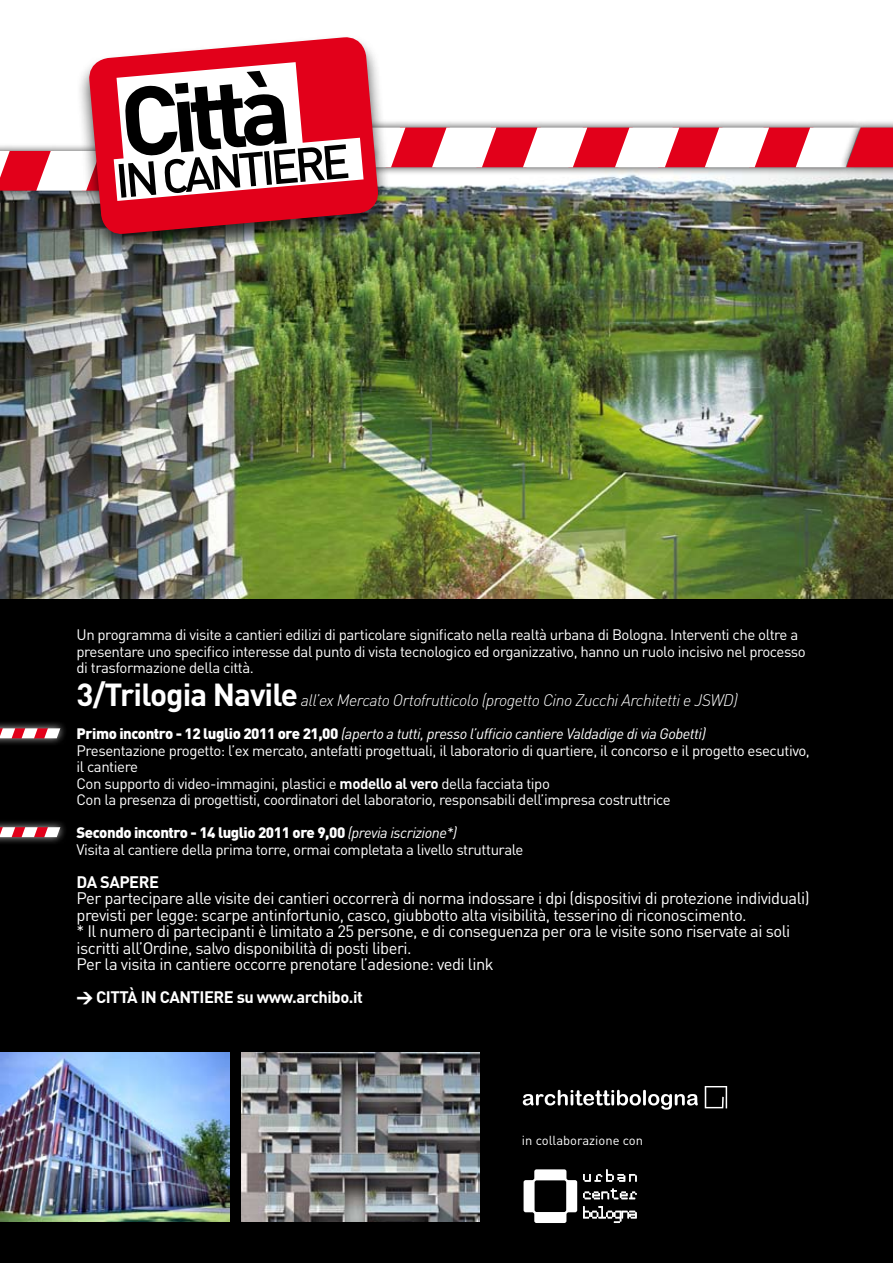
<style>
.page{position:relative;width:893px;height:1263px;background:#fff}
.page>*{position:absolute;margin:0;border:0;box-sizing:border-box;transform-origin:0 0}
.t1{font:700 96px "DIN";color:#000}
.t2{font:47.1px "DIN Medium Alternate";color:#000}
.t3{font:16.5px/16.5px "DIN";letter-spacing:-.03em;color:#fff}
.t4{font:italic 300 16.5px "DIN";letter-spacing:-.03em;color:#fff}
.t5{font:700 16.5px "DIN";letter-spacing:-.03em;color:#fff}
.t6{font:15px/16.5px "DIN";letter-spacing:-.03em;color:#fff}
.t7{font:12.9px "DIN";color:#fff}
.s1{font-weight:700;font-style:normal;font-size:31.5px}
.s2{font-weight:900}
.s3{font-style:italic}
.s4{font-weight:700}
</style>
<div class="page">
<div style="left:0;top:598px;width:893px;height:665px;background:#000"></div>
<img style="left:0;top:201px;width:893px;height:398px">
<div style="left:0;top:819px;width:66px;height:26px;background:#fff;opacity:.75"></div>
<svg style="left:0;top:827px;width:60px;height:10px"></svg>
<div style="left:0;top:720px;width:66px;height:27px;background:#fff;opacity:.75"></div>
<svg style="left:0;top:728px;width:60px;height:10px"></svg>
<div style="left:74px;top:33px;width:317px;height:224px;background:#000;opacity:.75"></div>
<img style="left:93px;top:33px;width:281px;height:422px">
<svg style="left:0;top:62px;width:893px;height:139px"></svg>
<img style="left:241px;top:1052px;width:238px;height:169px">
<img style="left:0;top:1052px;width:229px;height:169px">
<svg style="left:523px;top:1090px;width:175px;height:20px"></svg>
<svg style="left:705px;top:1086px;width:22px;height:22px"></svg>
<svg style="left:583px;top:1169px;width:54px;height:12px"></svg>
<svg style="left:583px;top:1188px;width:54px;height:11px"></svg>
<svg style="left:583px;top:1206px;width:54px;height:17px"></svg>
<svg style="left:524px;top:1169px;width:53px;height:54px"></svg>
<h1 class="t1" style="left:115px;top:60px;width:172px;rotate:-5deg">Città</h1>
<h2 class="t2" style="left:113px;top:151px;width:236px;rotate:-5deg">in cantiere</h2>
<p class="t6" style="left:77px;top:626px;width:731px">Un programma di visite a cantieri edilizi di particolare significato nella realtà urbana di Bologna. Interventi che oltre a presentare uno specifico interesse dal punto di vista tecnologico ed organizzativo, hanno un ruolo incisivo nel processo di trasformazione della città.</p>
<p class="t4" style="left:77px;top:690px;width:663px"><span class="s1">3/Trilogia Navile</span> all’ex Mercato Ortofrutticolo (progetto Cino Zucchi Architetti e JSWD)</p>
<p class="t6" style="left:77px;top:725px;width:735px"><span class="s2">Primo incontro - 12 luglio 2011 ore 21,00</span> <span class="s3">(aperto a tutti, presso l’ufficio cantiere Valdadige di via Gobetti)<br></span>Presentazione progetto: l’ex mercato, antefatti progettuali, il laboratorio di quartiere, il concorso e il progetto esecutivo, il cantiere<br>Con supporto di video-immagini, plastici e <span class="s4">modello al vero</span> della facciata tipo<br>Con la presenza di progettisti, coordinatori del laboratorio, responsabili dell’impresa costruttrice</p>
<p class="t6" style="left:77px;top:824px;width:448px"><span class="s2">Secondo incontro - 14 luglio 2011 ore 9,00</span> <span class="s3">(previa iscrizione*)<br></span>Visita al cantiere della prima torre, ormai completata a livello strutturale</p>
<p class="t5" style="left:77px;top:871px;width:84px">Da sapere</p>
<p class="t3" style="left:77px;top:890px;width:735px">Per partecipare alle visite dei cantieri occorrerà di norma indossare i dpi (dispositivi di protezione individuali) previsti per legge: scarpe antinfortunio, casco, giubbotto alta visibilità, tesserino di riconoscimento.<br>* Il numero di partecipanti è limitato a 25 persone, e di conseguenza per ora le visite sono riservate ai soli iscritti all’Ordine, salvo disponibilità di posti liberi.<br>Per la visita in cantiere occorre prenotare l’adesione: vedi link</p>
<p class="t5" style="left:77px;top:986px;width:288px"><span class="s2">&gt;</span> città in cantiere su www.archibo.it</p>
<p class="t7" style="left:522px;top:1132px;width:123px">in collaborazione con</p>
</div>
